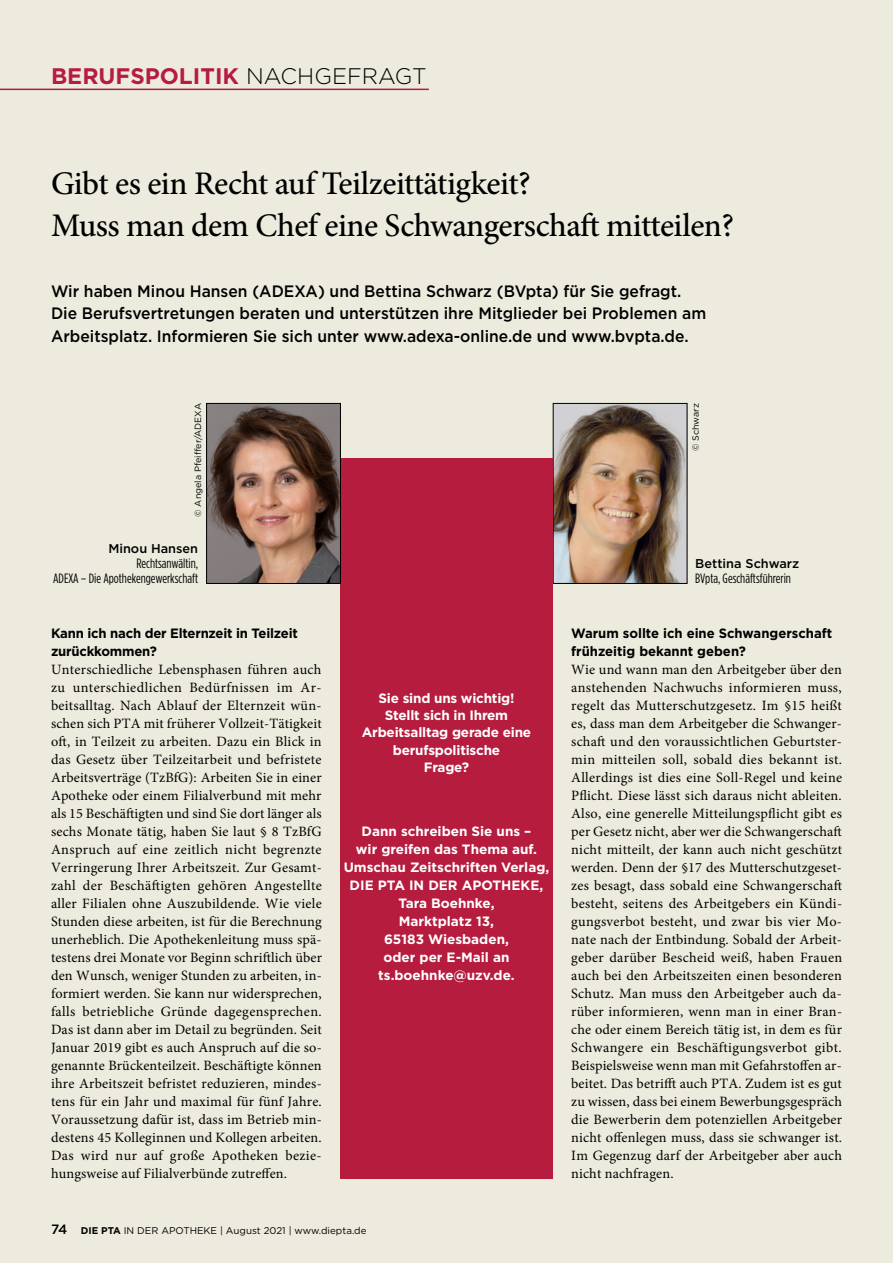
<style>
.page{position:relative;width:893px;height:1263px;background:#edebdd}
.page>*{position:absolute;margin:0;border:0;box-sizing:border-box;transform-origin:0 0}
.t1{font:500 33px/42px "Minion Pro";letter-spacing:-.015em;color:#000}
.t2{font:700 22.5px "Gotham";color:#b61c3e}
.t3{font:500 16.5px/22.5px "Gotham";color:#000;scale:.95 1}
.t4{font:14.25px/18px "Minion Pro";letter-spacing:.01em;color:#000;text-align:justify}
.t5{font:700 13.5px/18px "Gotham";color:#fff;text-align:center}
.t6{font:700 13.5px/18px "Gotham";letter-spacing:-.015em;color:#000}
.t7{font:13.5px/15px "Gotham Condensed";color:#000;text-align:right}
.t8{font:500 12.75px "Gotham";color:#000}
.t9{font:9.75px "Gotham";color:#000}
.t10{font:9px "Gotham";color:#000}
.s1{font-weight:300;color:#000}
.s2{font-weight:500;font-size:13.5px}
.s3{font-weight:700}
</style>
<div class="page">
<hr style="left:0;top:89px;width:429px;height:1px;background:#b61c3e">
<img style="left:555px;top:405px;width:130px;height:177px">
<div style="left:553px;top:403px;width:134px;height:181px;border:1px solid #000"></div>
<div style="left:340px;top:458px;width:213px;height:720px;background:#b61c3e"></div>
<img style="left:208px;top:405px;width:131px;height:177px">
<div style="left:206px;top:403px;width:135px;height:181px;border:1px solid #000"></div>
<h2 class="t2" style="left:51px;top:61px;width:377px">BERUFSPOLITIK <span class="s1">NACHGEFRAGT</span></h2>
<h1 class="t1" style="left:51px;top:163px;width:685px">Gibt es ein Recht auf Teilzeittätigkeit?<br>Muss man dem Chef eine Schwangerschaft mitteilen?</h1>
<p class="t3" style="left:51px;top:279px;width:691px">Wir haben Minou Hansen (ADEXA) und Bettina Schwarz (BVpta) für Sie gefragt.<br>Die Berufsvertretungen beraten und unterstützen ihre Mitglieder bei Problemen am<br>Arbeitsplatz. Informieren Sie sich unter www.adexa-online.de und www.bvpta.de.</p>
<p class="t10" style="left:192px;top:517px;width:115px;rotate:-90deg">© Angela Pfeiffer/ADEXA</p>
<p class="t8" style="left:108px;top:540px;width:91px">Minou Hansen</p>
<p class="t7" style="left:53px;top:556px;width:147px">Rechtsanwältin,<br>ADEXA – Die Apothekengewerkschaft</p>
<p class="t6" style="left:51px;top:624px;width:248px">Kann ich nach der Elternzeit in Teilzeit zurückkommen?</p>
<p class="t4" style="left:51px;top:661px;width:272px">Unterschiedliche Lebensphasen führen auch zu unterschiedlichen Bedürfnissen im Ar&shy;beitsalltag. Nach Ablauf der Elternzeit wün&shy;schen sich PTA mit früherer Vollzeit-Tätigkeit oft, in Teilzeit zu arbeiten. Dazu ein Blick in das Gesetz über Teilzeitarbeit und befristete Arbeitsverträge (TzBfG): Arbeiten Sie in einer Apotheke oder einem Filialverbund mit mehr als 15 Beschäftigten und sind Sie dort länger als sechs Monate tätig, haben Sie laut § 8 TzBfG Anspruch auf eine zeitlich nicht begrenzte Verringerung Ihrer Arbeitszeit. Zur Gesamt&shy;zahl der Beschäftigten gehören Angestellte aller Filialen ohne Auszubildende. Wie viele Stunden diese arbeiten, ist für die Berechnung unerheblich. Die Apothekenleitung muss spä&shy;testens drei Monate vor Beginn schriftlich über den Wunsch, weniger Stunden zu arbeiten, in&shy;formiert werden. Sie kann nur widersprechen, falls betriebliche Gründe dagegensprechen.<br>Das ist dann aber im Detail zu begründen. Seit Januar 2019 gibt es auch Anspruch auf die so&shy;genannte Brückenteilzeit. Beschäftigte können ihre Arbeitszeit befristet reduzieren, mindes&shy;tens für ein Jahr und maximal für fünf Jahre.<br>Voraussetzung dafür ist, dass im Betrieb min&shy;destens 45 Kolleginnen und Kollegen arbeiten.<br>Das wird nur auf große Apotheken bezie&shy;hungsweise auf Filialverbünde zutreffen.</p>
<p class="t5" style="left:362px;top:689px;width:171px;line-height:17.2px">Sie sind uns wichtig!<br>Stellt sich in Ihrem<br>Arbeitsalltag gerade eine berufspolitische<br>Frage?</p>
<p class="t5" style="left:344px;top:822px;width:207px">Dann schreiben Sie uns –<br>wir greifen das Thema auf.<br>Umschau Zeitschriften Verlag,<br>DIE PTA IN DER APOTHEKE,<br>Tara Boehnke,<br>Marktplatz 13,<br>65183 Wiesbaden,<br>oder per E-Mail an ts.boehnke@uzv.de.</p>
<p class="t9" style="left:51px;top:1224px;width:317px"><span class="s2">74</span> <span class="s3">DIE PTA</span> IN DER APOTHEKE | August 2021 | www.diepta.de</p>
<p class="t10" style="left:690px;top:451px;width:49px;rotate:-90deg">© Schwarz</p>
<p class="t8" style="left:695px;top:555px;width:105px">Bettina Schwarz</p>
<p class="t7" style="left:695px;top:571px;width:97px">BVpta, Geschäftsführerin</p>
<p class="t6" style="left:571px;top:624px;width:262px">Warum sollte ich eine Schwangerschaft frühzeitig bekannt geben?</p>
<p class="t4" style="left:571px;top:661px;width:272px">Wie und wann man den Arbeitgeber über den anstehenden Nachwuchs informieren muss, regelt das Mutterschutzgesetz. Im §15 heißt es, dass man dem Arbeitgeber die Schwanger&shy;schaft und den voraussichtlichen Geburtster&shy;min mitteilen soll, sobald dies bekannt ist.<br>Allerdings ist dies eine Soll-Regel und keine Pflicht. Diese lässt sich daraus nicht ableiten.<br>Also, eine generelle Mitteilungspflicht gibt es per Gesetz nicht, aber wer die Schwangerschaft nicht mitteilt, der kann auch nicht geschützt werden. Denn der §17 des Mutterschutzgeset&shy;zes besagt, dass sobald eine Schwangerschaft besteht, seitens des Arbeitgebers ein Kündi&shy;gungsverbot besteht, und zwar bis vier Mo&shy;nate nach der Entbindung. Sobald der Arbeit&shy;geber darüber Bescheid weiß, haben Frauen auch bei den Arbeitszeiten einen besonderen Schutz. Man muss den Arbeitgeber auch da&shy;rüber informieren, wenn man in einer Bran&shy;che oder einem Bereich tätig ist, in dem es für Schwangere ein Beschäftigungsverbot gibt.<br>Beispielsweise wenn man mit Gefahrstoffen ar&shy;beitet. Das betrifft auch PTA. Zudem ist es gut zu wissen, dass bei einem Bewerbungsgespräch die Bewerberin dem potenziellen Arbeitgeber nicht offenlegen muss, dass sie schwanger ist.<br>Im Gegenzug darf der Arbeitgeber aber auch nicht nachfragen.</p>
</div>
